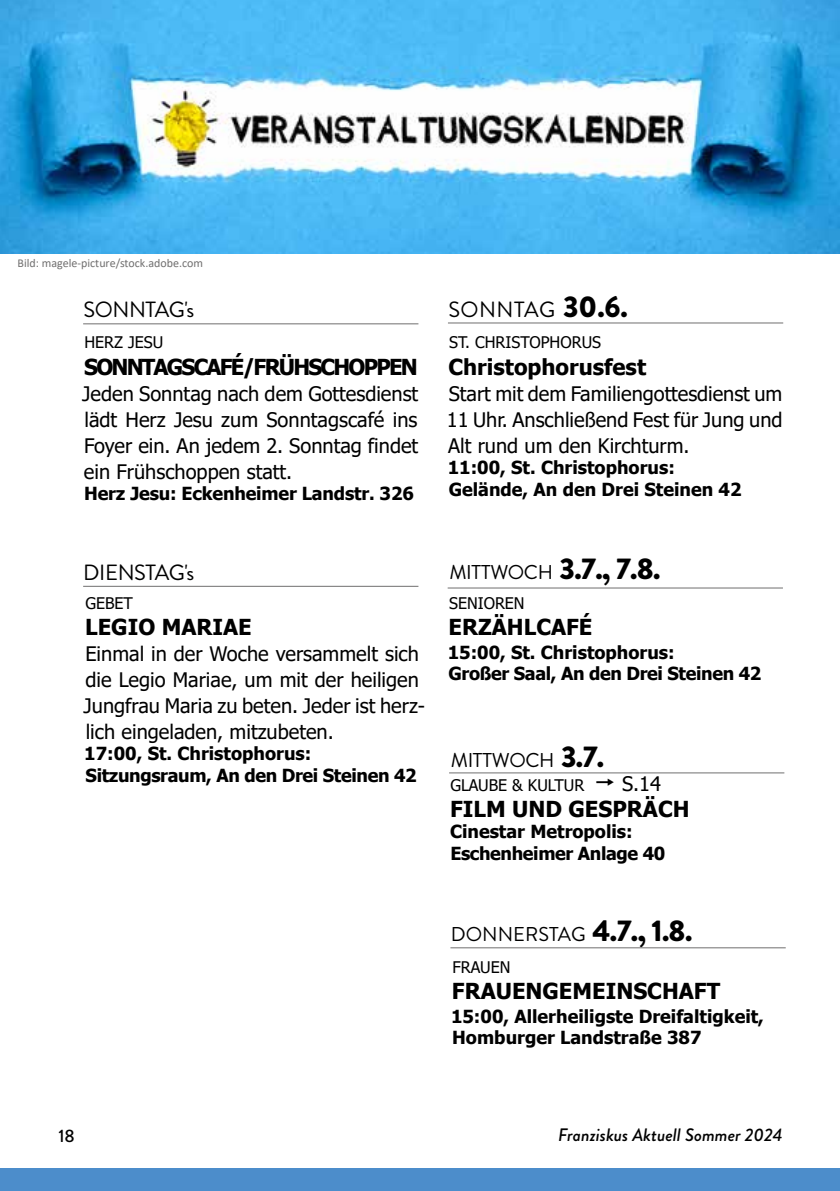
<style>
.page{position:relative;width:840px;height:1191px;background:#fff}
.page>*{position:absolute;margin:0;border:0;box-sizing:border-box;transform-origin:0 0}
.t1{font:900 30px "Brandon Grotesque";color:#000}
.t2{font:700 22px "Tahoma";color:#000}
.t3{font:700 22px "Tahoma";letter-spacing:-.08em;color:#000}
.t4{font:22px "Brandon Grotesque";letter-spacing:-.02em;color:#000}
.t5{font:22px "Brandon Grotesque";letter-spacing:.02em;color:#000}
.t6{font:20px/26px "Tahoma";color:#000;text-align:justify}
.t7{font:20px "Brandon Grotesque";color:#000}
.t8{font:20px "Brandon Grotesque";letter-spacing:-.02em;color:#000}
.t9{font:700 18px/21.6px "Tahoma";letter-spacing:-.02em;color:#000}
.t10{font:700 18px/21.6px "Tahoma";color:#000}
.t11{font:italic 500 18px "Brandon Grotesque";color:#000}
.t12{font:500 18px "Brandon Grotesque";color:#000}
.t13{font:16px "Tahoma";color:#000}
.t14{font:12px "Calibri";color:#706f6f}
.s1{font-weight:900;font-size:30px}
.s2{font-weight:400;font-size:20px}
</style>
<div class="page">
<div style="left:0;top:1168px;width:839px;height:23px;background:#4c8dcb"></div>
<hr style="left:83px;top:586px;width:335px;height:1px;background:#706f6f">
<img style="left:0;top:0;width:839px;height:254px">
<hr style="left:83px;top:323px;width:335px;height:1px;background:#706f6f">
<hr style="left:447px;top:587px;width:335px;height:1px;background:#706f6f">
<hr style="left:447px;top:322px;width:335px;height:1px;background:#706f6f">
<hr style="left:450px;top:947px;width:335px;height:1px;background:#706f6f">
<hr style="left:449px;top:772px;width:335px;height:1px;background:#706f6f">
<p class="t14" style="left:18px;top:255px;width:187px">Bild: magele-picture/stock.adobe.com</p>
<p class="t4" style="left:83px;top:294px;width:112px">SONNTAG's</p>
<p class="t13" style="left:84px;top:332px;width:80px">HERZ JESU</p>
<p class="t3" style="left:84px;top:351px;width:335px">SONNTAGSCAFÉ/FRÜHSCHOPPEN</p>
<p class="t6" style="left:82px;top:381px;width:337px">Jeden Sonntag nach dem Gottesdienst lädt Herz Jesu zum Sonntagscafé ins Foyer ein. An jedem 2. Sonntag findet ein Frühschoppen statt.</p>
<p class="t10" style="left:84px;top:483px;width:331px">Herz Jesu: Eckenheimer Landstr. 326</p>
<p class="t4" style="left:83px;top:558px;width:112px">DIENSTAG's</p>
<p class="t13" style="left:85px;top:592px;width:49px">GEBET</p>
<p class="t2" style="left:85px;top:611px;width:168px">LEGIO MARIAE</p>
<p class="t6" style="left:83px;top:641px;width:343px;text-align:left">Einmal in der Woche versammelt sich die Legio Mariae, um mit der heiligen Jungfrau Maria zu beten. Jeder ist herz&shy;lich eingeladen, mitzubeten.</p>
<p class="t9" style="left:84px;top:743px;width:334px">17:00, St. Christophorus:<br>Sitzungsraum, An den Drei Steinen 42</p>
<p class="t5" style="left:448px;top:295px;width:181px">SONNTAG <span class="s1">30.6.</span></p>
<p class="t13" style="left:449px;top:332px;width:153px">ST. CHRISTOPHORUS</p>
<p class="t2" style="left:448px;top:351px;width:199px">Christophorusfest</p>
<p class="t6" style="left:446px;top:381px;width:337px">Start mit dem Familiengottesdienst um 11 Uhr. Anschließend Fest für Jung und Alt rund um den Kirchturm.</p>
<p class="t10" style="left:447px;top:457px;width:295px">11:00, St. Christophorus:<br>Gelände, An den Drei Steinen 42</p>
<h1 class="t1" style="left:449px;top:547px;width:212px"><span class="s2">MITTWOCH</span> 3.7., 7.8.</h1>
<p class="t13" style="left:449px;top:592px;width:77px">SENIOREN</p>
<p class="t2" style="left:448px;top:611px;width:145px">ERZÄHLCAFÉ</p>
<p class="t9" style="left:447px;top:642px;width:315px">15:00, St. Christophorus:<br>Großer Saal, An den Drei Steinen 42</p>
<p class="t8" style="left:450px;top:746px;width:155px">MITTWOCH <span class="s1">3.7.</span></p>
<p class="t13" style="left:450px;top:774px;width:135px">GLAUBE &amp; KULTUR</p>
<p class="t6" style="left:621px;top:771px;width:40px">S.14</p>
<p class="t2" style="left:450px;top:793px;width:241px">FILM UND GESPRÄCH</p>
<p class="t9" style="left:450px;top:821px;width:217px">Cinestar Metropolis:<br>Eschenheimer Anlage 40</p>
<p class="t7" style="left:450px;top:920px;width:243px">DONNERSTAG <span class="s1">4.7., 1.8.</span></p>
<p class="t13" style="left:452px;top:956px;width:59px">FRAUEN</p>
<p class="t2" style="left:451px;top:975px;width:269px">FRAUENGEMEINSCHAFT</p>
<p class="t10" style="left:451px;top:1006px;width:314px">15:00, Allerheiligste Dreifaltigkeit,<br>Homburger Landstraße 387</p>
<p class="t12" style="left:58px;top:1123px;width:18px">18</p>
<p class="t11" style="left:558px;top:1122px;width:226px">Franziskus Aktuell Sommer 2024</p>
</div>
